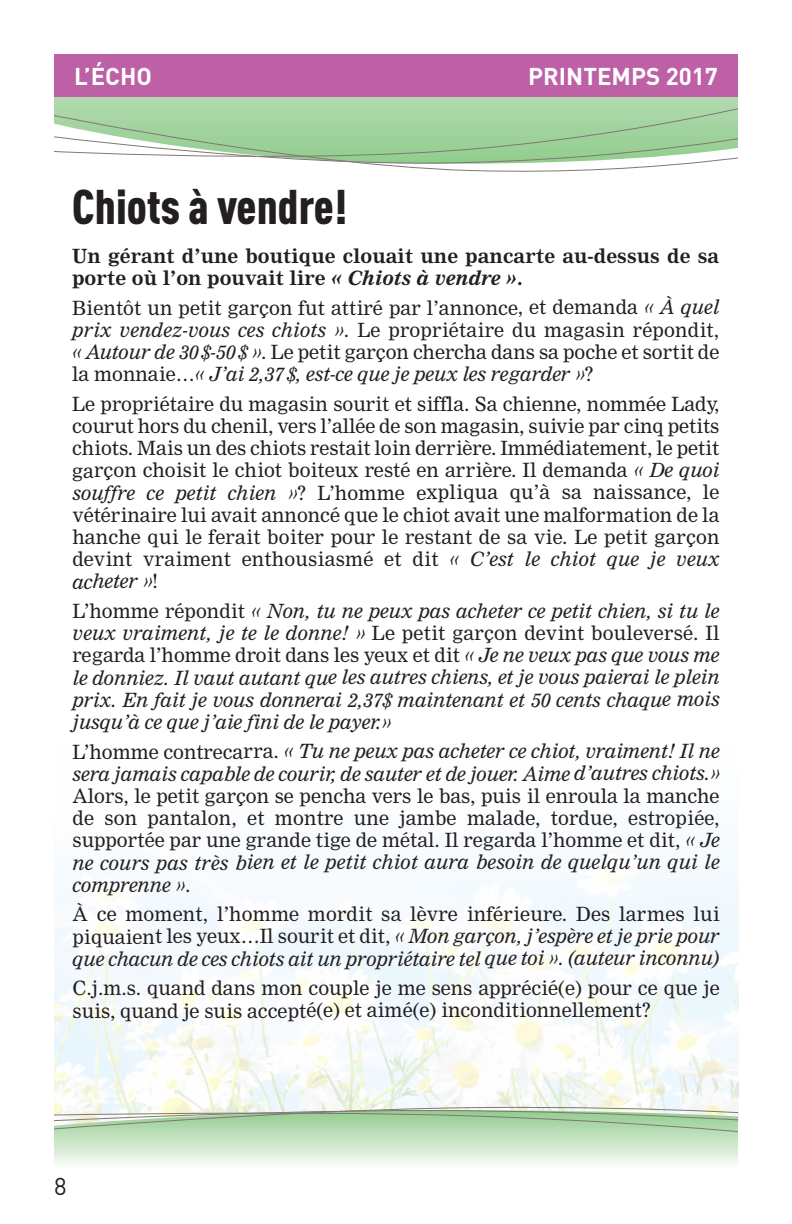
<style>
.page{position:relative;width:792px;height:1224px;background:#fff}
.page>*{position:absolute;margin:0;border:0;box-sizing:border-box;transform-origin:0 0}
.t1{font:900 48px "DIN Cond";color:#231f20}
.t2{font:700 24px "DIN";color:#fff}
.t3{font:24px "DIN";color:#231f20}
.t4{font:19.2px/22.2px "Nimrod";color:#231f20;text-align:justify}
.t5{font:italic 19.2px/22.2px "Nimrod";color:#231f20;text-align:justify}
.t6{font:700 19.2px/22.4px "Nimrod";color:#231f20}
.s1{font-style:italic}
.s2{font-style:normal}
</style>
<div class="page">
<img style="left:54px;top:865px;width:684px;height:240px">
<svg style="left:54px;top:1140px;width:684px;height:24px;background:#ddeedc"></svg>
<svg style="left:54px;top:1105px;width:684px;height:35px;background:#bad7b6"></svg>
<svg style="left:402px;top:167px;width:248px;height:5px"></svg>
<svg style="left:54px;top:97px;width:684px;height:70px"></svg>
<div style="left:54px;top:54px;width:684px;height:43px;background:#bd60a6"></div>
<p class="t2" style="left:74px;top:62px;width:80px">L’ÉCHO</p>
<p class="t2" style="left:528px;top:62px;width:191px">PRINTEMPS 2017</p>
<h1 class="t1" style="left:72px;top:190px;width:277px">Chiots à vendre!</h1>
<p class="t6" style="left:72px;top:246px;width:649px">Un gérant d’une boutique clouait une pancarte au-dessus de sa porte où l’on pouvait lire <span class="s1">« Chiots à vendre »</span>.</p>
<p class="t4" style="left:72px;top:298px;width:649px">Bientôt un petit garçon fut attiré par l’annonce, et demanda <span class="s1">« À quel prix vendez-vous ces chiots »</span>. Le propriétaire du magasin répondit, <span class="s1">« Autour de 30 $-50 $ »</span>. Le petit garçon chercha dans sa poche et sortit de la monnaie…<span class="s1">« J’ai 2,37 $, est-ce que je peux les regarder »</span>?</p>
<p class="t4" style="left:72px;top:394px;width:649px">Le propriétaire du magasin sourit et siffla. Sa chienne, nommée Lady, courut hors du chenil, vers l’allée de son magasin, suivie par cinq petits chiots. Mais un des chiots restait loin derrière. Immédiatement, le petit garçon choisit le chiot boiteux resté en arrière. Il demanda <span class="s1">« De quoi souffre ce petit chien »</span>? L’homme expliqua qu’à sa naissance, le vétérinaire lui avait annoncé que le chiot avait une malformation de la hanche qui le ferait boiter pour le restant de sa vie. Le petit garçon devint vraiment enthousiasmé et dit <span class="s1">« C’est le chiot que je veux acheter »</span>!</p>
<p class="t5" style="left:72px;top:601px;width:649px"><span class="s2">L’homme répondit</span> « Non, tu ne peux pas acheter ce petit chien, si tu le veux vraiment, je te le donne! » <span class="s2">Le petit garçon devint bouleversé. Il regarda l’homme droit dans les yeux et dit</span> « Je ne veux pas que vous me le donniez. Il vaut autant que les autres chiens, et je vous paierai le plein prix. En fait je vous donnerai 2,37$ maintenant et 50 cents chaque mois jusqu’à ce que j’aie fini de le payer.»</p>
<p class="t5" style="left:72px;top:742px;width:649px"><span class="s2">L’homme contrecarra.</span> « Tu ne peux pas acheter ce chiot, vraiment! Il ne sera jamais capable de courir, de sauter et de jouer. Aime d’autres chiots.»</p>
<p class="t4" style="left:73px;top:786px;width:649px">Alors, le petit garçon se pencha vers le bas, puis il enroula la manche de son pantalon, et montre une jambe malade, tordue, estropiée, supportée par une grande tige de métal. Il regarda l’homme et dit, <span class="s1">« Je ne cours pas très bien et le petit chiot aura besoin de quelqu’un qui le comprenne »</span>.</p>
<p class="t5" style="left:73px;top:904px;width:649px"><span class="s2">À ce moment, l’homme mordit sa lèvre inférieure. Des larmes lui piquaient les yeux…Il sourit et dit,</span> « Mon garçon, j’espère et je prie pour que chacun de ces chiots ait un propriétaire tel que toi »<span class="s2">.</span> (auteur inconnu)</p>
<p class="t4" style="left:73px;top:978px;width:649px">C.j.m.s. quand dans mon couple je me sens apprécié(e) pour ce que je suis, quand je suis accepté(e) et aimé(e) inconditionnellement?</p>
<p class="t3" style="left:54px;top:1172px;width:14px">8</p>
</div>
